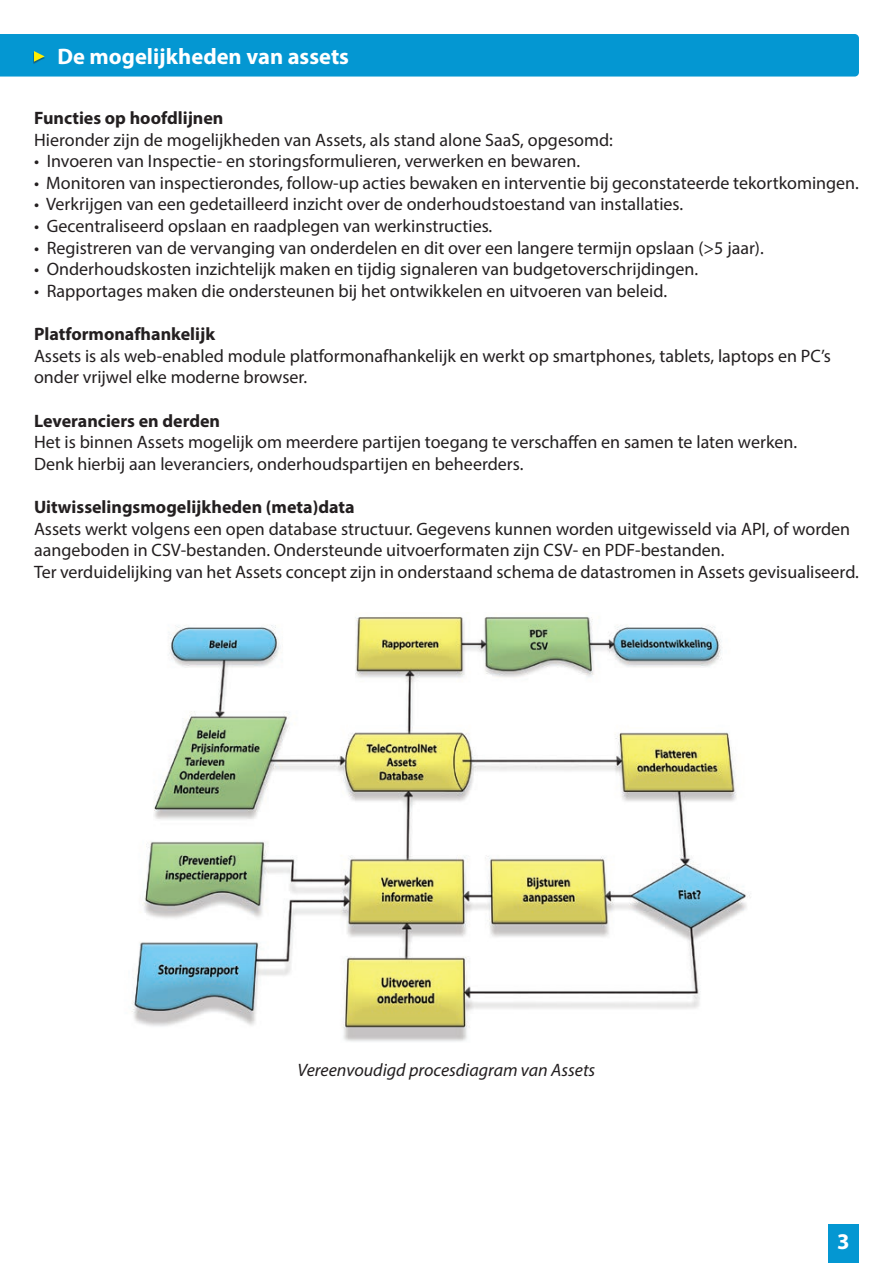
<style>
.page{position:relative;width:893px;height:1263px;background:#fff}
.page>*{position:absolute;margin:0;border:0;box-sizing:border-box;transform-origin:0 0}
.t1{font:700 22.5px "Myriad Pro";color:#fff}
.Alineastijl_1{font:18px "Myriad Pro";color:#231f20}
.Alineastijl_1-2{font:700 18px "Myriad Pro";color:#231f20}
.Alineastijl_1-3{font:italic 18px "Myriad Pro";color:#231f20}
</style>
<div class="page">
<div style="left:828px;top:1224px;width:31px;height:39px;background:#0497d2"></div>
<img style="left:131px;top:616px;width:620px;height:426px">
<div style="left:0;top:34px;width:859px;height:43px;background:#0497d2"></div>
<p class="t1" style="left:57px;top:41px;width:293px">De mogelijkheden van assets</p>
<p class="Alineastijl_1-2" style="left:34px;top:106px;width:191px">Functies op hoofdlijnen</p>
<p class="Alineastijl_1" style="left:34px;top:129px;width:580px">Hieronder zijn de mogelijkheden van Assets, als stand alone SaaS, opgesomd:</p>
<p class="Alineastijl_1" style="left:34px;top:150px;width:548px">• Invoeren van Inspectie- en storingsformulieren, verwerken en bewaren.</p>
<p class="Alineastijl_1" style="left:34px;top:172px;width:826px">• Monitoren van inspectierondes, follow-up acties bewaken en interventie bij geconstateerde tekortkomingen.</p>
<p class="Alineastijl_1" style="left:34px;top:193px;width:651px">• Verkrijgen van een gedetailleerd inzicht over de onderhoudstoestand van installaties.</p>
<p class="Alineastijl_1" style="left:34px;top:215px;width:460px">• Gecentraliseerd opslaan en raadplegen van werkinstructies.</p>
<p class="Alineastijl_1" style="left:34px;top:237px;width:731px">• Registreren van de vervanging van onderdelen en dit over een langere termijn opslaan (&gt;5 jaar).</p>
<p class="Alineastijl_1" style="left:34px;top:258px;width:666px">• Onderhoudskosten inzichtelijk maken en tijdig signaleren van budgetoverschrijdingen.</p>
<p class="Alineastijl_1" style="left:34px;top:280px;width:634px">• Rapportages maken die ondersteunen bij het ontwikkelen en uitvoeren van beleid.</p>
<p class="Alineastijl_1-2" style="left:34px;top:322px;width:183px">Platformonafhankelijk</p>
<p class="Alineastijl_1" style="left:34px;top:345px;width:798px">Assets is als web-enabled module platformonafhankelijk en werkt op smartphones, tablets, laptops en PC’s</p>
<p class="Alineastijl_1" style="left:34px;top:366px;width:275px">onder vrijwel elke moderne browser.</p>
<p class="Alineastijl_1-2" style="left:34px;top:409px;width:188px">Leveranciers en derden</p>
<p class="Alineastijl_1" style="left:34px;top:431px;width:765px">Het is binnen Assets mogelijk om meerdere partijen toegang te verschaffen en samen te laten werken.</p>
<p class="Alineastijl_1" style="left:34px;top:453px;width:491px">Denk hierbij aan leveranciers, onderhoudspartijen en beheerders.</p>
<p class="Alineastijl_1-2" style="left:34px;top:495px;width:322px">Uitwisselingsmogelijkheden (meta)data</p>
<p class="Alineastijl_1" style="left:34px;top:517px;width:818px">Assets werkt volgens een open database structuur. Gegevens kunnen worden uitgewisseld via API, of worden</p>
<p class="Alineastijl_1" style="left:34px;top:539px;width:692px">aangeboden in CSV-bestanden. Ondersteunde uitvoerformaten zijn CSV- en PDF-bestanden.</p>
<p class="Alineastijl_1" style="left:34px;top:561px;width:826px">Ter verduidelijking van het Assets concept zijn in onderstaand schema de datastromen in Assets gevisualiseerd.</p>
<p class="Alineastijl_1-3" style="left:298px;top:1059px;width:299px">Vereenvoudigd procesdiagram van Assets</p>
<p class="t1" style="left:837px;top:1226px;width:14px">3</p>
</div>
